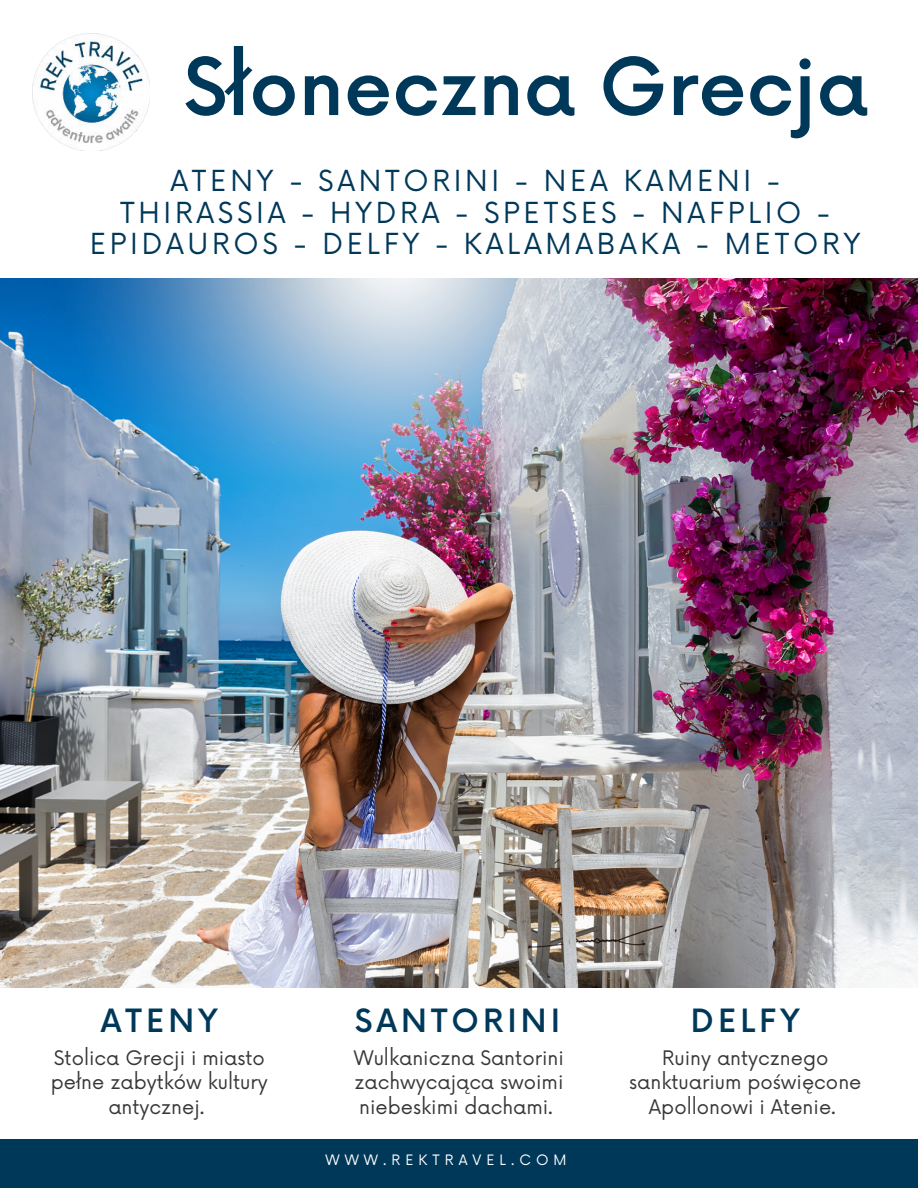
<style>
.page{position:relative;width:918px;height:1188px;background:#fff}
.page>*{position:absolute;margin:0;border:0;box-sizing:border-box;transform-origin:0 0}
.t1{font:500 77.55px "Now";color:#003859}
.t2{font:500 31.35px "Now";letter-spacing:.13em;color:#003859}
.t3{font:28.2px/31.5px "Now";letter-spacing:.13em;color:#003859;text-align:center}
.t4{font:19.5px/24.8px "Now";color:#373737;text-align:center}
.t5{font:13.95px "Now";letter-spacing:.36em;color:#fff}
</style>
<div class="page">
<img style="left:0;top:279px;width:918px;height:709px">
<div style="left:0;top:1139px;width:918px;height:49px;background:#003859"></div>
<img style="left:32px;top:33px;width:117px;height:117px">
<h1 class="t1" style="left:183px;top:27px;width:687px">Słoneczna Grecja</h1>
<h3 class="t3" style="left:90px;top:163px;width:772px">ATENY - SANTORINI - NEA KAMENI -<br>THIRASSIA - HYDRA - SPETSES - NAFPLIO -<br>EPIDAUROS - DELFY - KALAMABAKA - METORY</h3>
<h2 class="t2" style="left:101px;top:996px;width:119px">ATENY</h2>
<p class="t4" style="left:51px;top:1044px;width:219px">Stolica Grecji i miasto pełne zabytków kultury antycznej.</p>
<h2 class="t2" style="left:355px;top:996px;width:207px">SANTORINI</h2>
<p class="t4" style="left:354px;top:1044px;width:212px;text-align:justify">Wulkaniczna Santorini zachwycająca swoimi niebeskimi dachami.</p>
<p class="t5" style="left:326px;top:1149px;width:243px">WWW.REKTRAVEL.COM</p>
<h2 class="t2" style="left:691px;top:996px;width:110px">DELFY</h2>
<p class="t4" style="left:629px;top:1044px;width:234px">Ruiny antycznego sanktuarium poświęcone<br>Apollonowi i Atenie.</p>
</div>
